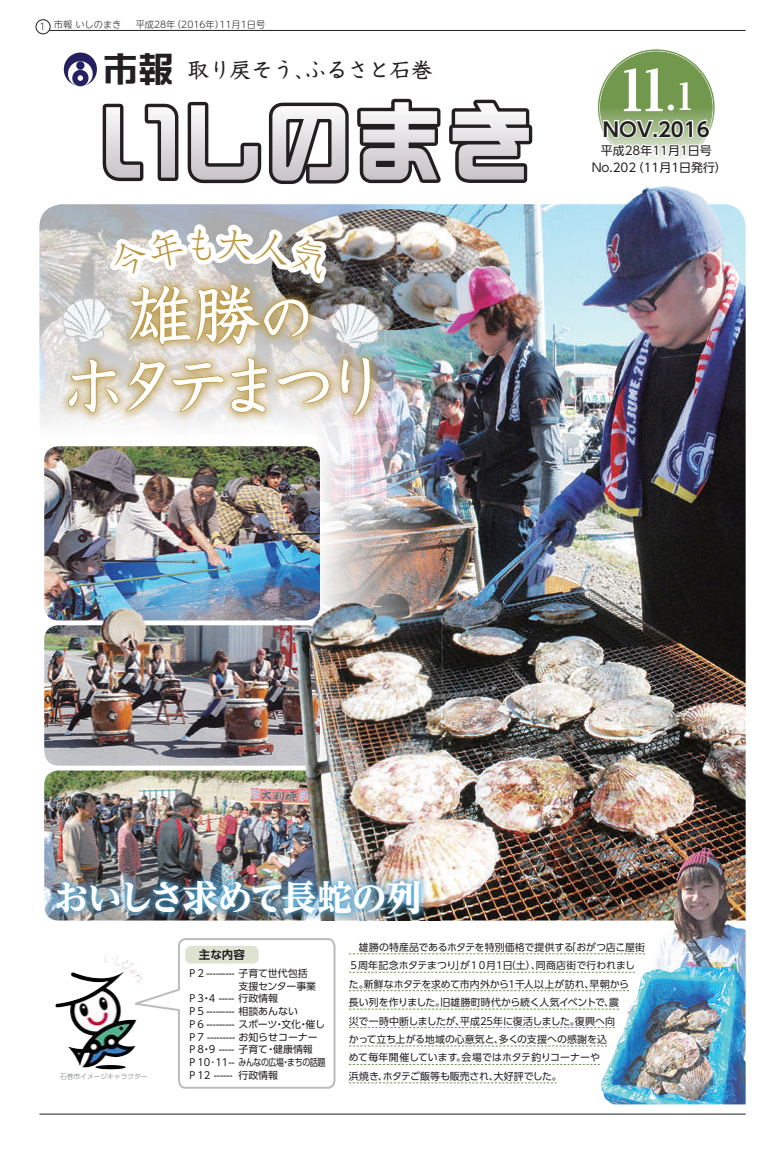
<style>
.page{position:relative;width:774px;height:1153px;background:#fff}
.page>*{position:absolute;margin:0;border:0;box-sizing:border-box;transform-origin:0 0}
.t1{font:85.7px "DF So Gei W9 WING RKSJ H";letter-spacing:.12em;color:#fff}
.t2{font:500 66.1px/71.2px "Kyoka ICA Pro";letter-spacing:-.205em;color:#fff;text-align:center}
.t3{font:800 54.4px "UD Reimin Pro";color:#fff}
.t4{font:800 35.4px "UD Reimin Pro";letter-spacing:-.06em;color:#fff}
.t5{font:35.4px "DF So Gei W7 WING RKSJ H";color:#231f20}
.t6{font:500 21.3px "Kyoka ICA Pro";color:#231f20}
.t7{font:700 19.6px "UD Shin Go Pro De";color:#231f20}
.t8{font:11.9px/16.3px "UD Shin Go Pro";color:#231f20}
.t9{font:700 11.5px "UD Shin Go Pro De";color:#231f20}
.t10{font:9.9px/18.4px "UD Shin Go Pro";color:#231f20}
.t11{font:9.9px "UD Shin Go Pro";letter-spacing:-.02em;color:#231f20}
.t12{font:9.9px/12.8px "UD Shin Go Pro";letter-spacing:-.05em;color:#231f20}
.t13{font:9.9px "UD Shin Go Pro";letter-spacing:-.04em;color:#231f20}
.t14{font:9.9px "UD Shin Go Pro";letter-spacing:-.03em;color:#231f20}
.t15{font:9.9px "UD Shin Go Pro";letter-spacing:.025em;color:#231f20}
.t16{font:9.9px "UD Shin Go Pro";color:#231f20;scale:.8 1}
.t17{font:300 9.2px "UD Shin M Go Pro";color:#231f20}
.t18{font:300 6.7px "UD Shin Go Pro";color:#76787b}
.s1{font-size:56.6px}
.s2{font-size:35.4px}
.s3{color:#221e20}
</style>
<div class="page">
<img style="left:55px;top:955px;width:72px;height:115px">
<svg style="left:127px;top:938px;width:209px;height:151px"></svg>
<div style="left:185px;top:945px;width:74px;height:18px;background:#dee3d1;border-radius:6px"></div>
<svg style="left:349px;top:953px;width:251px;height:1px"></svg>
<svg style="left:349px;top:971px;width:251px;height:1px"></svg>
<svg style="left:349px;top:990px;width:250px;height:1px"></svg>
<svg style="left:349px;top:1008px;width:251px;height:1px"></svg>
<svg style="left:349px;top:1027px;width:251px;height:1px"></svg>
<svg style="left:349px;top:1045px;width:251px;height:1px"></svg>
<svg style="left:349px;top:1063px;width:251px;height:1px"></svg>
<svg style="left:349px;top:1082px;width:208px;height:1px"></svg>
<div style="left:600px;top:52px;width:112px;height:112px;background:#72984e;border-radius:50%"></div>
<svg style="left:599px;top:118px;width:115px;height:46px"></svg>
<img style="left:707px;top:204px;width:39px;height:642px">
<img style="left:44px;top:770px;width:242px;height:148px">
<img style="left:44px;top:625px;width:242px;height:140px">
<img style="left:44px;top:446px;width:242px;height:174px">
<img style="left:44px;top:593px;width:117px;height:56px">
<img style="left:39px;top:204px;width:25px;height:220px">
<div style="left:58px;top:274px;width:323px;height:152px;background:#ba9640;opacity:.9"></div>
<svg style="left:67px;top:358px;width:52px;height:56px"></svg>
<svg style="left:125px;top:357px;width:144px;height:56px"></svg>
<svg style="left:276px;top:370px;width:10px;height:34px"></svg>
<img style="left:54px;top:290px;width:65px;height:61px">
<img style="left:600px;top:846px;width:146px;height:258px">
<img style="left:286px;top:186px;width:421px;height:734px">
<div style="left:49px;top:872px;width:379px;height:49px;background:#48a6dc;opacity:.9"></div>
<hr style="left:39px;top:1113px;width:707px;height:1px;background:#231f20">
<hr style="left:39px;top:30px;width:707px;height:1px;background:#231f20">
<div style="left:36px;top:20px;width:14px;height:14px;background:#fff;border-radius:50%"></div>
<div style="left:36px;top:20px;width:14px;height:14px;border:1px solid #231f20;border-radius:50%"></div>
<img style="left:64px;top:29px;width:472px;height:321px">
<p class="t17" style="left:40px;top:19px;width:8px">1</p>
<p class="t17" style="left:54px;top:17px;width:69px">市報いしのまき</p>
<p class="t17" style="left:172px;top:17px;width:53px">（2016年）</p>
<p class="t17" style="left:136px;top:17px;width:41px">平成28年</p>
<p class="t17" style="left:219px;top:17px;width:47px">11月1日号</p>
<h3 class="t5" style="left:103px;top:52px;width:72px">市報</h3>
<h3 class="t6" style="left:305px;top:53px;width:129px">ふるさと石巻</h3>
<h3 class="t6" style="left:188px;top:53px;width:129px">取り戻そう、</h3>
<h1 class="t1" style="left:103px;top:99px;width:429px">いしのまき</h1>
<h2 class="t2" style="left:60px;top:271px;width:330px">雄勝<span class="s1">の<br></span>ホタテまつり</h2>
<h3 class="t3" style="left:619px;top:46px;width:77px">11<span class="s2">.1</span></h3>
<h3 class="t7" style="left:603px;top:113px;width:108px">NOV.<span class="s3">2016</span></h3>
<p class="t8" style="left:632px;top:142px;width:97px;text-indent:-31px">平成28年11月1日号（11月1日発行(</p>
<p class="t8" style="left:592px;top:159px;width:46px">No.202</p>
<h3 class="t4" style="left:54px;top:868px;width:370px">おいしさ求めて長蛇の列</h3>
<p class="t18" style="left:60px;top:1071px;width:89px">石巻市イメージキャラクター</p>
<p class="t9" style="left:199px;top:945px;width:47px">主な内容</p>
<p class="t10" style="left:187px;top:963px;width:122px">Ｐ2 --------- 子育て世代包括</p>
<p class="t11" style="left:238px;top:977px;width:79px">支援センター事業</p>
<p class="t10" style="left:209px;top:989px;width:71px">4 ----- 行政情報</p>
<p class="t10" style="left:187px;top:991px;width:139px;line-height:12.8px">Ｐ・3<br>Ｐ5 --------- 相談あんない<br>Ｐ6 --------- スポーツ文化催し</p>
<p class="t10" style="left:274px;top:1014px;width:11px">・</p>
<p class="t10" style="left:187px;top:1027px;width:132px">Ｐ7 --------- お知らせコーナー</p>
<p class="t10" style="left:273px;top:1040px;width:41px">健康情報</p>
<p class="t10" style="left:298px;top:1014px;width:11px">・</p>
<p class="t10" style="left:209px;top:1040px;width:61px">9 ----- 子育て</p>
<p class="t12" style="left:187px;top:1042px;width:139px">Ｐ・8<br>Ｐ10･11-- みんなの広場まちの話題</p>
<p class="t10" style="left:266px;top:1040px;width:11px">・</p>
<p class="t16" style="left:282px;top:1054px;width:11px">・</p>
<p class="t10" style="left:238px;top:1065px;width:41px">行政情報</p>
<p class="t10" style="left:187px;top:1065px;width:47px">Ｐ12 ------</p>
<p class="t10" style="left:566px;top:937px;width:80px">「おがつ店こ屋街</p>
<p class="t10" style="left:536px;top:937px;width:101px;text-indent:-187px">　雄勝の特産品であるホタテを特別価格で提供する<br>同商店街で行われまし</p>
<p class="t13" style="left:349px;top:957px;width:157px">５周年記念ホタテまつりが」１０月１</p>
<p class="t10" style="left:503px;top:955px;width:39px">（日土）、</p>
<p class="t15" style="left:515px;top:975px;width:81px">千人以上が訪れ、</p>
<p class="t11" style="left:364px;top:975px;width:147px">新鮮なホタテを求めて市内外から</p>
<p class="t10" style="left:589px;top:974px;width:41px">早朝から</p>
<p class="t10" style="left:349px;top:974px;width:21px">た。</p>
<p class="t10" style="left:507px;top:974px;width:11px">１</p>
<p class="t10" style="left:440px;top:992px;width:180px">旧雄勝町時代から続く人気イベントで震、</p>
<p class="t14" style="left:349px;top:994px;width:98px">長い列を作りました。</p>
<p class="t10" style="left:349px;top:1011px;width:232px">災で一時中断しましたが平成25年に復活しました。</p>
<p class="t10" style="left:349px;top:1011px;width:260px;text-indent:106px">、<br>かって立ち上がる地域の心意気と多くの支援への感謝を込</p>
<p class="t10" style="left:349px;top:1029px;width:253px;text-indent:145px">、<br>めて毎年開催しています会場ではホタテ釣りコーナーや</p>
<p class="t10" style="left:456px;top:1048px;width:11px">。</p>
<p class="t10" style="left:494px;top:1066px;width:69px">大好評でした。</p>
<p class="t10" style="left:575px;top:1011px;width:42px">復興へ向</p>
<p class="t10" style="left:349px;top:1066px;width:151px">浜焼きホタテご飯等も販売され、</p>
<p class="t10" style="left:378px;top:1066px;width:11px">、</p>
</div>
